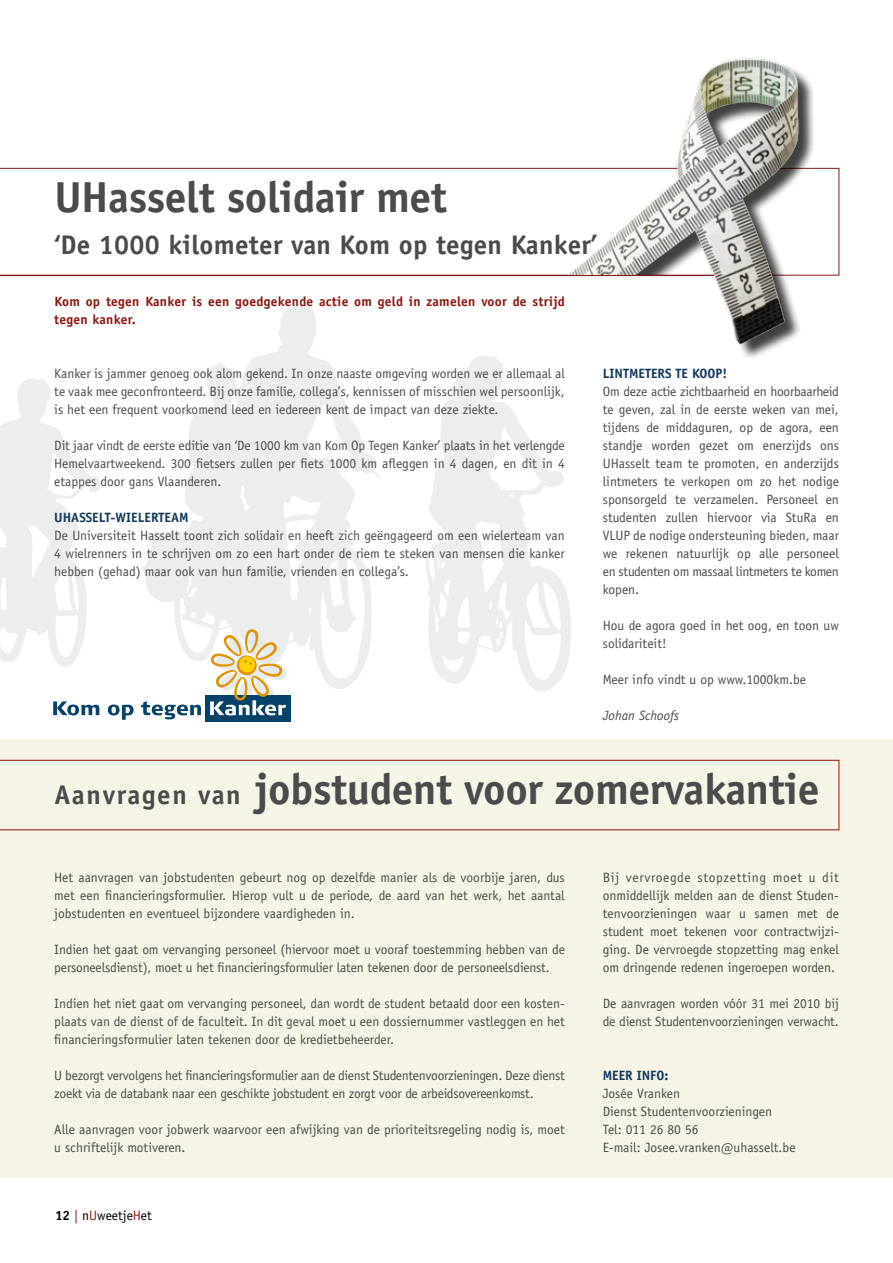
<style>
.page{position:relative;width:893px;height:1263px;background:#fff}
.page>*{position:absolute;margin:0;border:0;box-sizing:border-box;transform-origin:0 0}
.t1{font:700 43.5px "Officina Sans";letter-spacing:-.01em;color:#4b4b4d}
.t2{font:700 27px "Officina Sans";letter-spacing:.01em;color:#4b4b4d}
.t3{font:13.5px/18px "Officina Sans";letter-spacing:-.01em;color:#4b4b4d;text-align:justify}
.t4{font:700 13.5px/18px "Officina Sans";letter-spacing:.02em;color:#8c1713}
.t5{font:700 13.5px "Officina Sans";letter-spacing:.075em;color:#13395d}
.t6{font:13.5px "Officina Sans";color:#000}
.t7{font:italic 13.5px "Officina Sans";color:#4b4b4d}
.s1{font-size:27px}
.s2{font-weight:700}
.s3{color:#8c1713}
</style>
<div class="page">
<svg style="left:0;top:379px;width:101px;height:288px"></svg>
<svg style="left:426px;top:356px;width:145px;height:335px;fill:#f1f2f2"></svg>
<svg style="left:142px;top:306px;width:238px;height:383px;fill:#eceded"></svg>
<div style="left:0;top:739px;width:893px;height:439px;background:#f5f4e6"></div>
<svg style="left:0;top:168px;width:839px;height:108px"></svg>
<svg style="left:0;top:760px;width:839px;height:70px"></svg>
<img style="left:565px;top:58px;width:265px;height:322px">
<div style="left:575px;top:276px;width:118px;height:39px;background:#fff"></div>
<hr style="left:0;top:275px;width:714px;height:1px;background:#8c1713">
<div style="left:205px;top:695px;width:85px;height:27px;background:#04426a"></div>
<svg style="left:53px;top:701px;width:46px;height:14px"></svg>
<svg style="left:108px;top:704px;width:26px;height:16px"></svg>
<svg style="left:141px;top:701px;width:60px;height:18px"></svg>
<svg style="left:210px;top:629px;width:77px;height:87px"></svg>
<h1 class="t1" style="left:54px;top:170px;width:394px">UHasselt solidair met</h1>
<h2 class="t2" style="left:54px;top:228px;width:544px">‘De 1000 kilometer van Kom op tegen Kanker’</h2>
<p class="t4" style="left:54px;top:292px;width:512px">Kom op tegen Kanker is een goedgekende actie om geld in zamelen voor de strijd tegen kanker.</p>
<p class="t3" style="left:54px;top:364px;width:512px">Kanker is jammer genoeg ook alom gekend. In onze naaste omgeving worden we er allemaal al te vaak mee geconfronteerd. Bij onze familie, collega’s, kennissen of misschien wel persoonlijk, is het een frequent voorkomend leed en iedereen kent de impact van deze ziekte.</p>
<p class="t3" style="left:54px;top:436px;width:512px">Dit jaar vindt de eerste editie van ‘De 1000 km van Kom Op Tegen Kanker’ plaats in het verlengde Hemelvaartweekend. 300 fietsers zullen per fiets 1000 km afleggen in 4 dagen, en dit in 4 etappes door gans Vlaanderen.</p>
<p class="t5" style="left:54px;top:509px;width:80px">UHasselt-wieler</p>
<p class="t5" style="left:159px;top:509px;width:15px">team</p>
<p class="t3" style="left:54px;top:526px;width:512px">De Universiteit Hasselt toont zich solidair en heeft zich geëngageerd om een wielerteam van 4 wielrenners in te schrijven om zo een hart onder de riem te steken van mensen die kanker hebben (gehad) maar ook van hun familie, vrienden en collega’s.</p>
<p class="t5" style="left:603px;top:365px;width:87px">Lintmeters tekoop</p>
<p class="t5" style="left:722px;top:365px;width:6px">!</p>
<p class="t3" style="left:603px;top:382px;width:238px">Om deze actie zichtbaarheid en hoorbaarheid te geven, zal in de eerste weken van mei, tijdens de middaguren, op de agora, een standje worden gezet om enerzijds ons UHasselt team te promoten, en anderzijds lintmeters te verkopen om zo het nodige sponsorgeld te verzamelen. Personeel en studenten zullen hiervoor via StuRa en VLUP de nodige ondersteuning bieden, maar we rekenen natuurlijk op alle personeel en studenten om massaal lintmeters te komen kopen.</p>
<p class="t3" style="left:603px;top:616px;width:238px">Hou de agora goed in het oog, en toon uw solidariteit!</p>
<p class="t3" style="left:603px;top:670px;width:205px">Meer info vindt u op www.1000km.be</p>
<p class="t7" style="left:603px;top:708px;width:78px">Johan Schoofs</p>
<h1 class="t1" style="left:54px;top:762px;width:767px"><span class="s1">Aanvragen van</span> jobstudent voor zomervakantie</h1>
<p class="t3" style="left:54px;top:868px;width:512px">Het aanvragen van jobstudenten gebeurt nog op dezelfde manier als de voorbije jaren, dus met een financieringsformulier. Hierop vult u de periode, de aard van het werk, het aantal jobstudenten en eventueel bijzondere vaardigheden in.</p>
<p class="t3" style="left:54px;top:940px;width:512px">Indien het gaat om vervanging personeel (hiervoor moet u vooraf toestemming hebben van de personeelsdienst), moet u het financieringsformulier laten tekenen door de personeelsdienst.</p>
<p class="t3" style="left:54px;top:994px;width:512px">Indien het niet gaat om vervanging personeel, dan wordt de student betaald door een kosten&shy;plaats van de dienst of de faculteit. In dit geval moet u een dossiernummer vastleggen en het financieringsformulier laten tekenen door de kredietbeheerder.</p>
<p class="t3" style="left:54px;top:1066px;width:512px">U bezorgt vervolgens het financieringsformulier aan de dienst Studentenvoorzieningen. Deze dienst zoekt via de databank naar een geschikte jobstudent en zorgt voor de arbeidsovereenkomst.</p>
<p class="t3" style="left:54px;top:1120px;width:512px">Alle aanvragen voor jobwerk waarvoor een afwijking van de prioriteitsregeling nodig is, moet u schriftelijk motiveren.</p>
<p class="t6" style="left:55px;top:1208px;width:98px"><span class="s2">12</span> <span class="s3">|</span> n<span class="s3">U</span>weetje<span class="s3">H</span>et</p>
<p class="t3" style="left:603px;top:868px;width:238px">Bij vervroegde stopzetting moet u dit onmiddellijk melden aan de dienst Studen&shy;tenvoorzieningen waar u samen met de student moet tekenen voor contractwijzi&shy;ging. De vervroegde stopzetting mag enkel om dringende redenen ingeroepen worden.</p>
<p class="t3" style="left:603px;top:994px;width:238px">De aanvragen worden vóór 31 mei 2010 bij de dienst Studentenvoorzieningen verwacht.</p>
<p class="t5" style="left:603px;top:1067px;width:17px">Meeri</p>
<p class="t5" style="left:642px;top:1067px;width:28px">nfo:</p>
<p class="t3" style="left:603px;top:1084px;width:194px;text-align:left">Josée Vranken<br>Dienst Studentenvoorzieningen<br>Tel: 011 26 80 56<br>E-mail: Josee.vranken@uhasselt.be</p>
</div>
